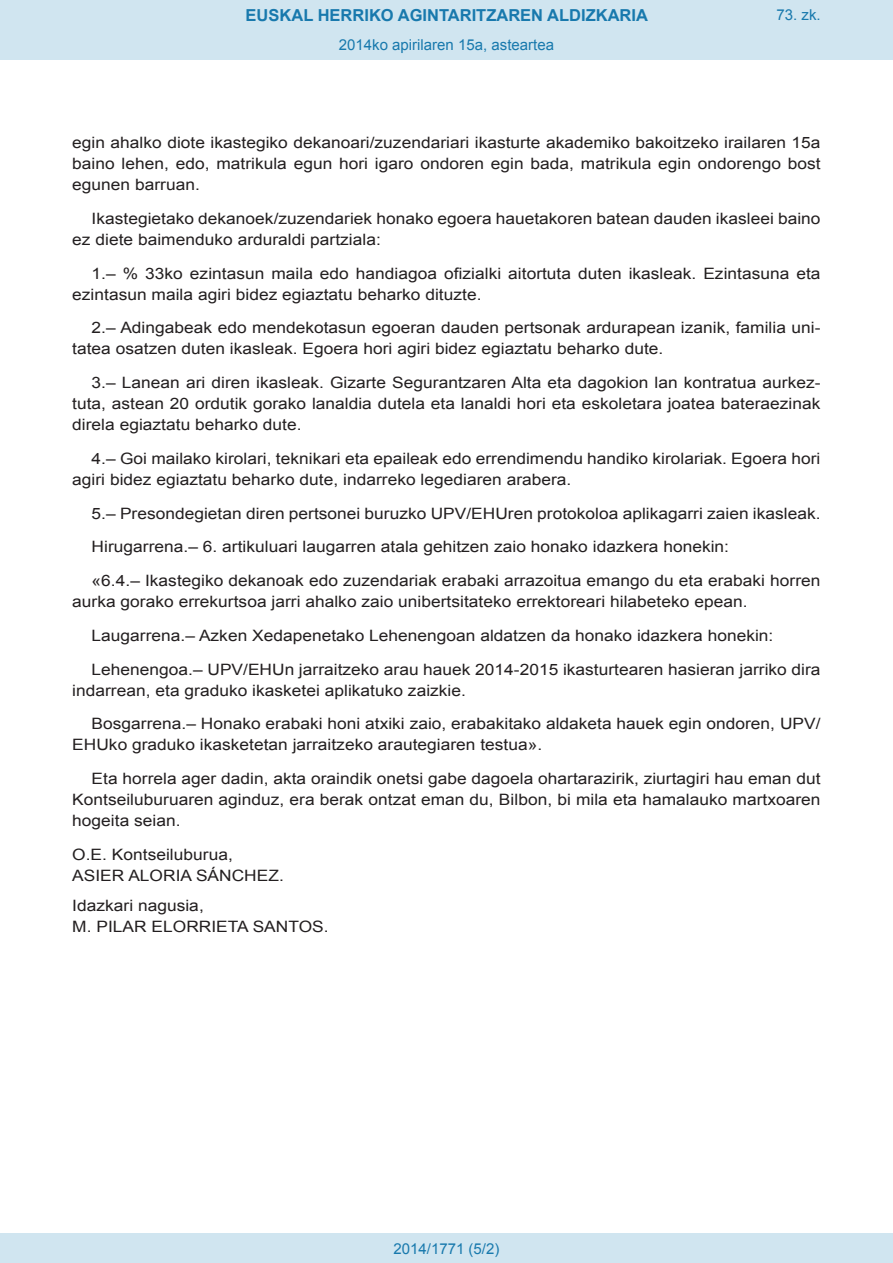
<style>
.page{position:relative;width:893px;height:1263px;background:#fff}
.page>*{position:absolute;margin:0;border:0;box-sizing:border-box;transform-origin:0 0}
.t1{font:700 16.5px "Arial";color:#1879ad}
.BOPVDetalle{font:15.6px/21px "Arial";color:#231f20;scale:1.11 1}
.BOPVFirmaNombre{font:15.6px "Arial";color:#231f20;scale:1.11 1}
.BOPVFirmaPuesto{font:15.6px "Arial";color:#231f20;scale:1.11 1}
.Paginacion_Centro{font:15px "Arial";color:#1879ad}
</style>
<div class="page">
<div style="left:0;top:0;width:893px;height:60px;background:#d0e5f0"></div>
<div style="left:0;top:1233px;width:893px;height:30px;background:#d0e5f0"></div>
<p class="t1" style="left:246px;top:4px;width:404px">EUSKAL HERRIKO AGINTARITZAREN ALDIZKARIA</p>
<p class="Paginacion_Centro" style="left:339px;top:35px;width:217px">2014ko apirilaren 15a, asteartea</p>
<p class="Paginacion_Centro" style="left:776px;top:5px;width:46px">73. zk.</p>
<p class="BOPVDetalle" style="left:72px;top:132px;width:676px;text-align:justify">egin ahalko diote ikastegiko dekanoari/zuzendariari ikasturte akademiko bakoitzeko irailaren 15a baino lehen, edo, matrikula egun hori igaro ondoren egin bada, matrikula egin ondorengo bost egunen barruan.</p>
<p class="BOPVDetalle" style="left:72px;top:208px;width:676px;text-indent:19px">Ikastegietako dekanoek/zuzendariek honako egoera hauetakoren batean dauden ikasleei baino ez diete baimenduko arduraldi partziala:</p>
<p class="BOPVDetalle" style="left:72px;top:263px;width:676px;text-indent:19px">1.– % 33ko ezintasun maila edo handiagoa ofizialki aitortuta duten ikasleak. Ezintasuna eta ezintasun maila agiri bidez egiaztatu beharko dituzte.</p>
<p class="BOPVDetalle" style="left:72px;top:318px;width:676px;text-indent:19px">2.– Adingabeak edo mendekotasun egoeran dauden pertsonak ardurapean izanik, familia uni&shy;tatea osatzen duten ikasleak. Egoera hori agiri bidez egiaztatu beharko dute.</p>
<p class="BOPVDetalle" style="left:72px;top:372px;width:676px;text-align:justify;text-indent:19px">3.– Lanean ari diren ikasleak. Gizarte Segurantzaren Alta eta dagokion lan kontratua aurkez&shy;tuta, astean 20 ordutik gorako lanaldia dutela eta lanaldi hori eta eskoletara joatea bateraezinak direla egiaztatu beharko dute.</p>
<p class="BOPVDetalle" style="left:72px;top:448px;width:676px;text-indent:19px">4.– Goi mailako kirolari, teknikari eta epaileak edo errendimendu handiko kirolariak. Egoera hori agiri bidez egiaztatu beharko dute, indarreko legediaren arabera.</p>
<p class="BOPVDetalle" style="left:92px;top:503px;width:658px">5.– Presondegietan diren pertsonei buruzko UPV/EHUren protokoloa aplikagarri zaien ikasleak.</p>
<p class="BOPVDetalle" style="left:92px;top:537px;width:576px">Hirugarrena.– 6. artikuluari laugarren atala gehitzen zaio honako idazkera honekin:</p>
<p class="BOPVDetalle" style="left:72px;top:570px;width:675px;text-indent:19px">«6.4.– Ikastegiko dekanoak edo zuzendariak erabaki arrazoitua emango du eta erabaki horren aurka gorako errekurtsoa jarri ahalko zaio unibertsitateko errektoreari hilabeteko epean.</p>
<p class="BOPVDetalle" style="left:92px;top:625px;width:616px">Laugarrena.– Azken Xedapenetako Lehenengoan aldatzen da honako idazkera honekin:</p>
<p class="BOPVDetalle" style="left:72px;top:659px;width:676px;text-indent:19px">Lehenengoa.– UPV/EHUn jarraitzeko arau hauek 2014-2015 ikasturtearen hasieran jarriko dira indarrean, eta graduko ikasketei aplikatuko zaizkie.</p>
<p class="BOPVDetalle" style="left:72px;top:714px;width:676px;text-indent:19px">Bosgarrena.– Honako erabaki honi atxiki zaio, erabakitako aldaketa hauek egin ondoren, UPV/<br>EHUko graduko ikasketetan jarraitzeko arautegiaren testua».</p>
<p class="BOPVDetalle" style="left:72px;top:768px;width:676px;text-align:justify;text-indent:19px">Eta horrela ager dadin, akta oraindik onetsi gabe dagoela ohartarazirik, ziurtagiri hau eman dut Kontseiluburuaren aginduz, era berak ontzat eman du, Bilbon, bi mila eta hamalauko martxoaren hogeita seian.</p>
<p class="BOPVFirmaPuesto" style="left:72px;top:844px;width:146px">O.E. Kontseiluburua,</p>
<p class="BOPVFirmaNombre" style="left:72px;top:865px;width:192px">ASIER ALORIA SÁNCHEZ.</p>
<p class="BOPVFirmaPuesto" style="left:72px;top:895px;width:120px">Idazkari nagusia,</p>
<p class="BOPVFirmaNombre" style="left:72px;top:916px;width:232px">M. PILAR ELORRIETA SANTOS.</p>
<p class="Paginacion_Centro" style="left:393px;top:1238px;width:107px">2014/1771 (5/2)</p>
</div>
